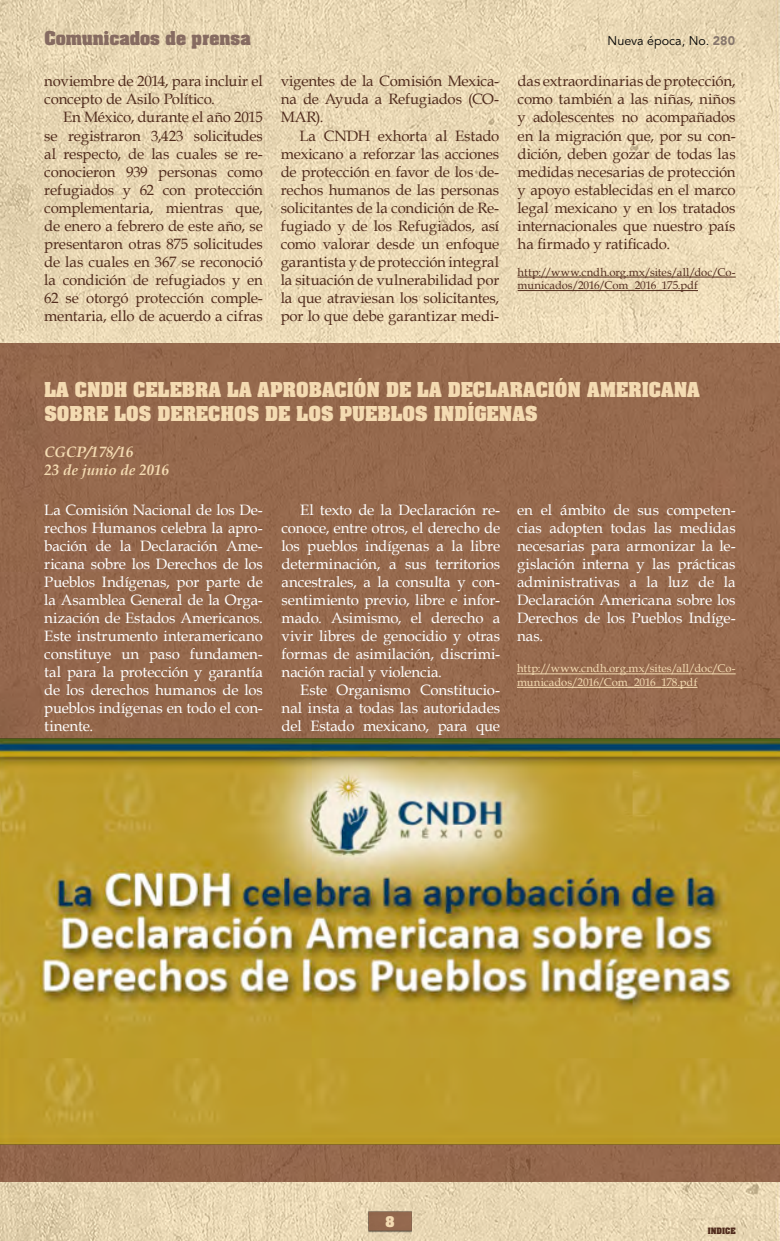
<style>
.page{position:relative;width:780px;height:1241px;background:#fff}
.page>*{position:absolute;margin:0;border:0;box-sizing:border-box;transform-origin:0 0}
.Tit_claro{font:700 17.5px/23.8px "Aachen Std";color:#f4dbb2}
.t1{font:700 16.25px "Aachen Std";color:#866b61}
.body_c_tab{font:15px/18px "Book Antiqua";letter-spacing:-.01em;color:#512c1d;text-align:justify}
.body_c_tab-2{font:15px/18px "Book Antiqua";letter-spacing:-.005em;color:#fff;text-align:justify}
.body{font:15px/18px "Book Antiqua";letter-spacing:-.01em;color:#fff;text-align:justify}
.fechas{font:italic 700 15px "Book Antiqua";color:#f4dbb2}
.t2{font:12.5px "Avenir LT Std";color:#000}
.t3{font:700 12.5px "Aachen Std";color:#f4dbb2}
.links{font:11.25px/13.5px "Book Antiqua";letter-spacing:-.005em;color:#532e1f}
.links-2{font:11.25px/13.5px "Book Antiqua";color:#f4dbb2}
.Tit_claro-2{font:700 7.5px "Aachen Std";color:#512c1d}
.s1{font-weight:900;color:#88786d}
</style>
<div class="page">
<img style="left:0;top:0;width:779px;height:1240px">
<img style="left:368px;top:1204px;width:43px;height:32px">
<hr style="left:517px;top:277px;width:218px;height:1px;background:#532e1f">
<hr style="left:517px;top:290px;width:181px;height:1px;background:#532e1f">
<div style="left:0;top:343px;width:779px;height:837px;background:#96694d"></div>
<hr style="left:517px;top:673px;width:218px;height:1px;background:#f4dbb2">
<hr style="left:517px;top:687px;width:180px;height:1px;background:#f4dbb2">
<img style="left:0;top:737px;width:780px;height:408px">
<p class="t1" style="left:44px;top:26px;width:208px">Comunicados de prensa</p>
<p class="t2" style="left:607px;top:34px;width:129px">Nueva época, No. <span class="s1">280</span></p>
<p class="body_c_tab" style="left:44px;top:72px;width:220px">noviembre de 2014, para incluir el concepto de Asilo Político.</p>
<p class="body_c_tab" style="left:44px;top:108px;width:220px;text-indent:19px">En México, durante el año 2015 se registraron 3,423 solicitudes al respecto, de las cuales se re&shy;conocieron 939 personas como refugiados y 62 con protección complementaria, mientras que, de enero a febrero de este año, se presentaron otras 875 solicitudes de las cuales en 367 se reconoció la condición de refugiados y en 62 se otorgó protección comple&shy;mentaria, ello de acuerdo a cifras</p>
<p class="body_c_tab" style="left:281px;top:72px;width:220px">vigentes de la Comisión Mexica&shy;na de Ayuda a Refugiados (CO-MAR).</p>
<p class="body_c_tab" style="left:281px;top:126px;width:220px;text-indent:19px">La CNDH exhorta al Estado mexicano a reforzar las acciones de protección en favor de los de&shy;rechos humanos de las personas solicitantes de la condición de Re&shy;fugiado y de los Refugiados, así como valorar desde un enfoque garantista y de protección integral la situación de vulnerabilidad por la que atraviesan los solicitantes, por lo que debe garantizar medi-</p>
<p class="body_c_tab" style="left:517px;top:72px;width:219px">das extraordinarias de protección, como también a las niñas, niños y adolescentes no acompañados en la migración que, por su con&shy;dición, deben gozar de todas las medidas necesarias de protección y apoyo establecidas en el marco legal mexicano y en los tratados internacionales que nuestro país ha firmado y ratificado.</p>
<p class="links" style="left:517px;top:265px;width:219px">http://www.cndh.org.mx/sites/all/doc/Co&shy;municados/2016/Com_2016_175.pdf</p>
<p class="Tit_claro" style="left:44px;top:378px;width:657px">LA CNDH CELEBRA LA APROBACIÓN DE LA DECLARACIÓN AMERICANA<br>SOBRE LOS DERECHOS DE LOS PUEBLOS INDÍGENAS</p>
<p class="fechas" style="left:44px;top:443px;width:91px">CGCP/178/16</p>
<p class="fechas" style="left:44px;top:461px;width:127px">23 de junio de 2016</p>
<p class="body" style="left:44px;top:500px;width:220px">La Comisión Nacional de los De&shy;rechos Humanos celebra la apro&shy;bación de la Declaración Ame&shy;ricana sobre los Derechos de los Pueblos Indígenas, por parte de la Asamblea General de la Orga&shy;nización de Estados Americanos.<br>Este instrumento interamericano constituye un paso fundamen&shy;tal para la protección y garantía de los derechos humanos de los pueblos indígenas en todo el con&shy;tinente.</p>
<p class="body_c_tab-2" style="left:281px;top:500px;width:220px;text-indent:19px">El texto de la Declaración re&shy;conoce, entre otros, el derecho de los pueblos indígenas a la libre determinación, a sus territorios ancestrales, a la consulta y con&shy;sentimiento previo, libre e infor&shy;mado. Asimismo, el derecho a vivir libres de genocidio y otras formas de asimilación, discrimi&shy;nación racial y violencia.</p>
<p class="body_c_tab-2" style="left:517px;top:500px;width:220px">en el ámbito de sus competen&shy;cias adopten todas las medidas necesarias para armonizar la le&shy;gislación interna y las prácticas administrativas a la luz de la Declaración Americana sobre los Derechos de los Pueblos Indíge&shy;nas.</p>
<p class="links-2" style="left:517px;top:661px;width:220px">http://www.cndh.org.mx/sites/all/doc/Co&shy;municados/2016/Com_2016_178.pdf</p>
<p class="body_c_tab-2" style="left:281px;top:680px;width:220px;text-indent:19px">Este Organismo Constitucio&shy;nal insta a todas las autoridades del Estado mexicano, para que</p>
<p class="t3" style="left:385px;top:1212px;width:10px">8</p>
<p class="Tit_claro-2" style="left:707px;top:1224px;width:29px">INDICE</p>
</div>
